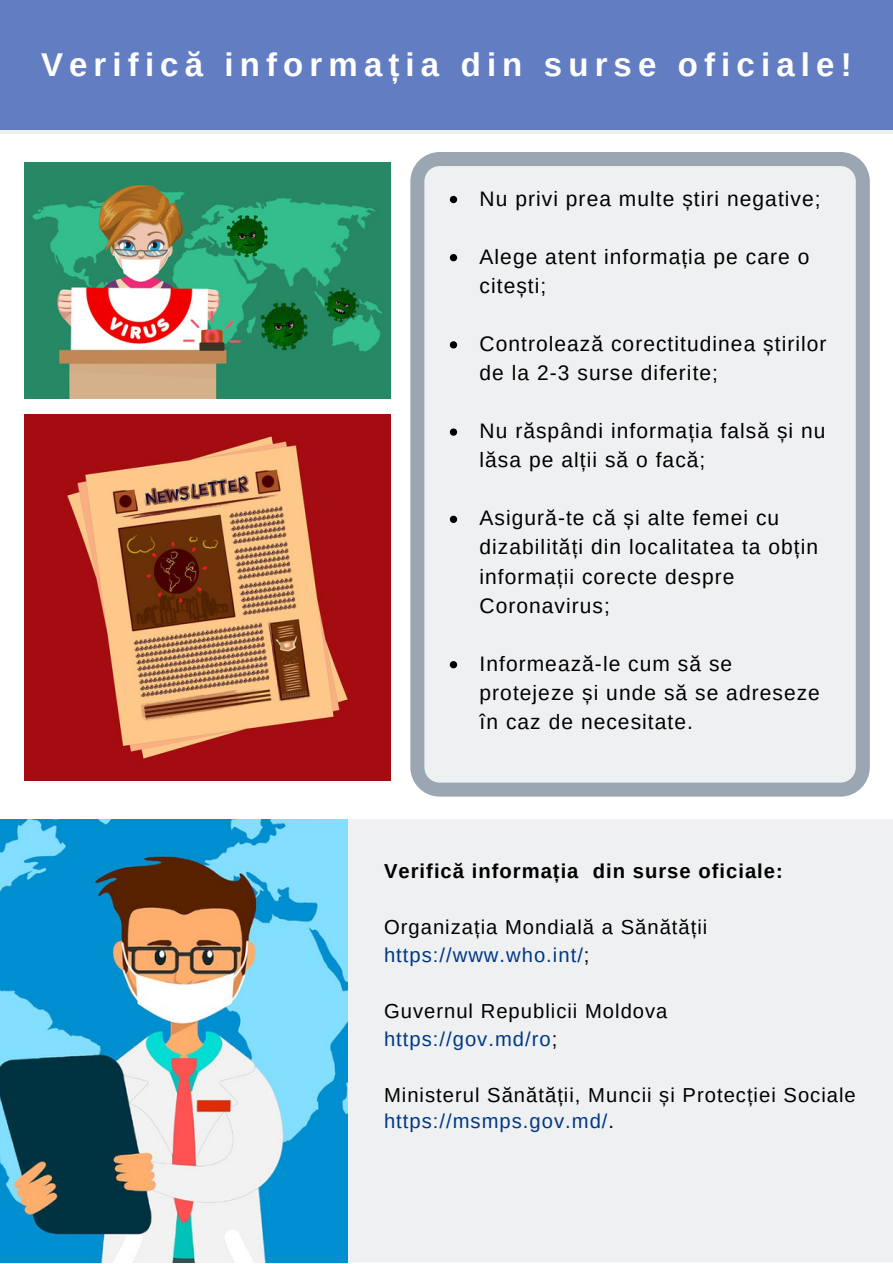
<style>
.page{position:relative;width:893px;height:1264px;background:#fff}
.page>*{position:absolute;margin:0;border:0;box-sizing:border-box;transform-origin:0 0}
.t1{font:700 33px "Arimo";letter-spacing:.185em;color:#fff}
.t2{font:21px/29.1px "Arimo";letter-spacing:.05em;color:#000}
.t3{font:20.25px/28px "Arimo";letter-spacing:.05em;color:#000}
.t4{font:20.25px "Arimo";letter-spacing:.05em;color:#003884}
.t5{font:700 20.25px "Arimo";letter-spacing:.05em;color:#000}
.s1{color:#003884}
.s2{color:#000}
</style>
<div class="page">
<div style="left:0;top:0;width:892px;height:132px;background:#627dc2"></div>
<hr style="left:0;top:131px;width:892px;height:2px;background:#eff0f2">
<svg style="left:410px;top:152px;width:459px;height:644px;fill:#eff0f2"></svg>
<div style="left:347px;top:819px;width:545px;height:443px;background:#eff0f2"></div>
<img style="left:25px;top:415px;width:365px;height:365px">
<svg style="left:450px;top:196px;width:7px;height:7px"></svg>
<svg style="left:450px;top:254px;width:7px;height:7px"></svg>
<svg style="left:450px;top:341px;width:7px;height:7px"></svg>
<svg style="left:450px;top:428px;width:7px;height:8px"></svg>
<svg style="left:450px;top:515px;width:7px;height:8px"></svg>
<svg style="left:450px;top:661px;width:7px;height:7px"></svg>
<img style="left:1px;top:819px;width:346px;height:443px">
<img style="left:25px;top:163px;width:365px;height:236px">
<p class="t1" style="left:41px;top:46px;width:812px">Verifică informația din surse oficiale!</p>
<p class="t2" style="left:479px;top:184px;width:342px">Nu privi prea multe știri negative;</p>
<p class="t2" style="left:479px;top:242px;width:331px">Alege atent informația pe care o citești;</p>
<p class="t2" style="left:479px;top:329px;width:348px">Controlează corectitudinea știrilor de la 2-3 surse diferite;</p>
<p class="t2" style="left:479px;top:416px;width:347px">Nu răspândi informația falsă și nu lăsa pe alții să o facă;</p>
<p class="t2" style="left:479px;top:503px;width:340px">Asigură-te că și alte femei cu dizabilități din localitatea ta obțin informații corecte despre<br>Coronavirus;</p>
<p class="t2" style="left:479px;top:649px;width:342px">Informează-le cum să se protejeze și unde să se adreseze în caz de necesitate.</p>
<p class="t5" style="left:384px;top:860px;width:400px">Verifică informația din surse oficiale:</p>
<p class="t3" style="left:384px;top:913px;width:325px">Organizația Mondială a Sănătății <span class="s1">https://www.who.int/</span>;</p>
<p class="t3" style="left:384px;top:997px;width:285px">Guvernul Republicii Moldova</p>
<p class="t4" style="left:384px;top:1028px;width:175px">https://gov.md/ro<span class="s2">;</span></p>
<p class="t3" style="left:384px;top:1081px;width:473px">Ministerul Sănătății, Muncii și Protecției Sociale</p>
<p class="t4" style="left:384px;top:1109px;width:231px">https://msmps.gov.md/<span class="s2">.</span></p>
</div>
